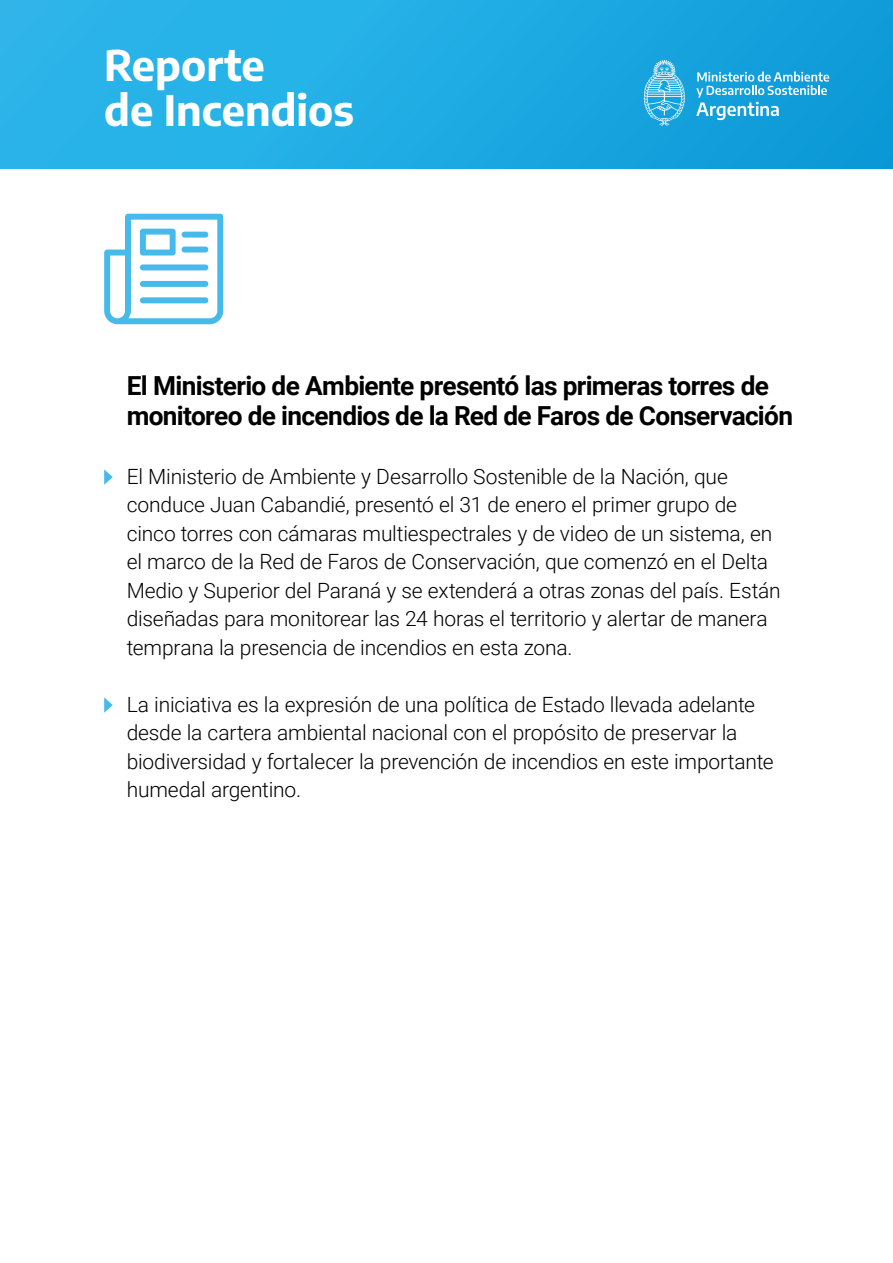
<style>
.page{position:relative;width:893px;height:1263px;background:#fff}
.page>*{position:absolute;margin:0;border:0;box-sizing:border-box;transform-origin:0 0}
.t1{font:700 42px/44.4px "Encode Sans";color:#fff}
.t2{font:700 26.25px/30px "Roboto";letter-spacing:-.025em;color:#000}
.t3{font:300 21px/28.5px "Roboto";letter-spacing:-.01em;color:#000}
</style>
<div class="page">
<div style="left:0;top:0;width:893px;height:169px;background:linear-gradient(to right,#2fb9ec,#0e9bd8)"></div>
<svg style="left:696px;top:72px;width:133px;height:48px;background:#45b2e1"></svg>
<svg style="left:644px;top:60px;width:41px;height:66px;background:#50b9e5"></svg>
<svg style="left:104px;top:214px;width:119px;height:110px"></svg>
<svg style="left:104px;top:469px;width:9px;height:16px"></svg>
<svg style="left:104px;top:697px;width:9px;height:16px"></svg>
<h1 class="t1" style="left:104px;top:42px;width:251px">Reporte<br>de Incendios</h1>
<p class="t2" style="left:127px;top:370px;width:668px">El Ministerio de Ambiente presentó las primeras torres de monitoreo de incendios de la Red de Faros de Conservación</p>
<p class="t3" style="left:127px;top:461px;width:655px">El Ministerio de Ambiente y Desarrollo Sostenible de la Nación, que conduce Juan Cabandié, presentó el 31 de enero el primer grupo de cinco torres con cámaras multiespectrales y de video de un sistema, en el marco de la Red de Faros de Conservación, que comenzó en el Delta Medio y Superior del Paraná y se extenderá a otras zonas del país. Están diseñadas para monitorear las 24 horas el territorio y alertar de manera temprana la presencia de incendios en esta zona.</p>
<p class="t3" style="left:127px;top:689px;width:648px">La iniciativa es la expresión de una política de Estado llevada adelante desde la cartera ambiental nacional con el propósito de preservar la biodiversidad y fortalecer la prevención de incendios en este importante humedal argentino.</p>
</div>
